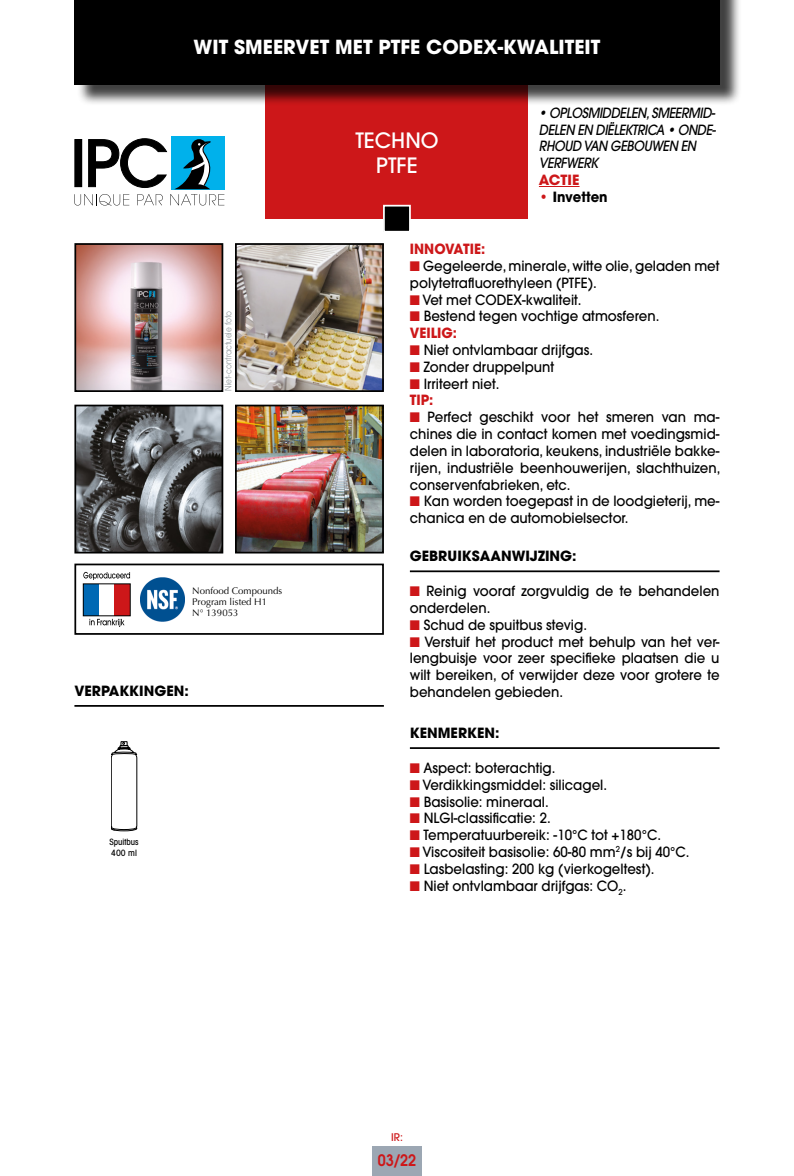
<style>
.page{position:relative;width:794px;height:1176px;background:#fff}
.page>*{position:absolute;margin:0;border:0;box-sizing:border-box;transform-origin:0 0}
.t1{font:500 21px "Avant Garde";color:#fff}
.t2{font:700 19.25px "Avant Garde";color:#fff}
.t3{font:600 15.75px "Avant Garde";color:#cd1719;scale:.9 1}
.t4{font:500 14px/16.8px "Avant Garde";color:#000;scale:.95 1}
.t5{font:italic 500 14px/16.8px "Avant Garde";letter-spacing:-.03em;color:#000;scale:.9 1}
.t6{font:700 14px "Avant Garde";color:#000}
.t7{font:700 14px "Avant Garde";color:#cd1719;scale:.95 1}
.t8{font:700 14px "Avant Garde";color:#000;scale:.95 1}
.t9{font:700 14px "Avant Garde";color:#cd1719}
.t10{font:500 10.5px "Avant Garde";color:#cd1719}
.t11{font:9.62px "Optima";color:#000}
.t12{font:8.75px "Avant Garde";color:#91989c;scale:.85 1}
.t13{font:500 condensed 8.75px "Avant Garde";color:#000}
.s1{color:#cd1719}
</style>
<div class="page">
<div style="left:74px;top:563px;width:310px;height:72px;border:2px solid #000"></div>
<div style="left:266px;top:79px;width:262px;height:140px;background:#cd1719"></div>
<div style="left:77px;top:0;width:664px;height:106px;background:#000;opacity:.75"></div>
<div style="left:74px;top:0;width:645px;height:84px;background:#000"></div>
<div style="left:372px;top:1146px;width:50px;height:30px;background:#9ca7b3"></div>
<div style="left:171px;top:136px;width:53px;height:53px;background:#00b1eb"></div>
<svg style="left:74px;top:138px;width:150px;height:67px"></svg>
<div style="left:384px;top:206px;width:26px;height:26px;background:#000"></div>
<div style="left:383px;top:205px;width:28px;height:28px;border:2px solid #fff"></div>
<hr style="left:539px;top:186px;width:40px;height:1px;background:#cd1719">
<hr style="left:74px;top:705px;width:310px;height:2px;background:#000">
<hr style="left:410px;top:570px;width:309px;height:2px;background:#000">
<hr style="left:410px;top:747px;width:309px;height:2px;background:#000">
<div style="left:83px;top:584px;width:16px;height:32px;background:#0069b4"></div>
<div style="left:115px;top:584px;width:15px;height:32px;background:#cd1719"></div>
<div style="left:83px;top:583px;width:48px;height:33px;border:1px solid #000"></div>
<svg style="left:83px;top:572px;width:47px;height:8px"></svg>
<svg style="left:89px;top:619px;width:36px;height:7px"></svg>
<img style="left:77px;top:246px;width:143px;height:143px">
<div style="left:74px;top:243px;width:149px;height:149px;border:2px solid #000"></div>
<img style="left:77px;top:408px;width:143px;height:142px">
<div style="left:74px;top:405px;width:149px;height:148px;border:2px solid #000"></div>
<img style="left:238px;top:246px;width:143px;height:143px">
<div style="left:235px;top:243px;width:149px;height:149px;border:2px solid #000"></div>
<img style="left:238px;top:408px;width:143px;height:142px">
<div style="left:235px;top:405px;width:149px;height:148px;border:2px solid #000"></div>
<svg style="left:111px;top:741px;width:26px;height:90px"></svg>
<img style="left:141px;top:577px;width:44px;height:45px">
<p class="t2" style="left:194px;top:35px;width:408px">WIT SMEERVET MET PTFE CODEX-KWALITEIT</p>
<p class="t12" style="left:223px;top:391px;width:96px;rotate:-90deg">Niet-contractuele foto</p>
<p class="t11" style="left:192px;top:585px;width:91px">Nonfood Compounds</p>
<p class="t11" style="left:192px;top:596px;width:76px">Program listed H1</p>
<p class="t11" style="left:192px;top:607px;width:48px">N° 139053</p>
<p class="t6" style="left:74px;top:682px;width:116px">VERPAKKINGEN:</p>
<p class="t13" style="left:109px;top:836px;width:31px">Spuitbus</p>
<p class="t13" style="left:111px;top:847px;width:27px">400 ml</p>
<p class="t1" style="left:355px;top:128px;width:85px">TECHNO</p>
<p class="t1" style="left:376px;top:153px;width:43px">PTFE</p>
<p class="t5" style="left:539px;top:104px;width:198px">• OPLOSMIDDELEN, SMEERMID-<br>DELEN EN DIËLEKTRICA • ONDE-<br>RHOUD VAN GEBOUWEN EN<br>VERFWERK</p>
<p class="t9" style="left:539px;top:171px;width:42px">ACTIE</p>
<p class="t8" style="left:539px;top:188px;width:74px"><span class="s1">•</span> Invetten</p>
<p class="t7" style="left:410px;top:240px;width:81px">INNOVATIE:</p>
<p class="t4" style="left:410px;top:257px;width:327px"><span class="s1">■</span> Gegeleerde, minerale, witte olie, geladen met polytetrafluorethyleen (PTFE).</p>
<p class="t4" style="left:410px;top:291px;width:182px"><span class="s1">■</span> Vet met CODEX-kwaliteit.</p>
<p class="t4" style="left:410px;top:308px;width:264px"><span class="s1">■</span> Bestend tegen vochtige atmosferen.</p>
<p class="t7" style="left:410px;top:324px;width:51px">VEILIG:</p>
<p class="t4" style="left:410px;top:341px;width:194px"><span class="s1">■</span> Niet ontvlambaar drijfgas.</p>
<p class="t4" style="left:410px;top:358px;width:153px"><span class="s1">■</span> Zonder druppelpunt</p>
<p class="t4" style="left:410px;top:375px;width:96px"><span class="s1">■</span> Irriteert niet.</p>
<p class="t7" style="left:410px;top:391px;width:26px">TIP:</p>
<p class="t4" style="left:410px;top:409px;width:328px;text-align:justify"><span class="s1">■</span> Perfect geschikt voor het smeren van ma&shy;chines die in contact komen met voedingsmid&shy;delen in laboratoria, keukens, industriële bakke&shy;rijen, industriële beenhouwerijen, slachthuizen, conservenfabrieken, etc.</p>
<p class="t4" style="left:410px;top:493px;width:327px"><span class="s1">■</span> Kan worden toegepast in de loodgieterij, me&shy;chanica en de automobielsector.</p>
<p class="t6" style="left:410px;top:547px;width:168px">GEBRUIKSAANWIJZING:</p>
<p class="t4" style="left:410px;top:583px;width:327px"><span class="s1">■</span> Reinig vooraf zorgvuldig de te behandelen onderdelen.</p>
<p class="t4" style="left:410px;top:616px;width:188px"><span class="s1">■</span> Schud de spuitbus stevig.</p>
<p class="t4" style="left:410px;top:633px;width:327px;text-align:justify"><span class="s1">■</span> Verstuif het product met behulp van het ver&shy;lengbuisje voor zeer specifieke plaatsen die u wilt bereiken, of verwijder deze voor grotere te behandelen gebieden.</p>
<p class="t6" style="left:410px;top:724px;width:91px">KENMERKEN:</p>
<p class="t4" style="left:410px;top:759px;width:155px"><span class="s1">■</span> Aspect: boterachtig.</p>
<p class="t4" style="left:410px;top:776px;width:209px"><span class="s1">■</span> Verdikkingsmiddel: silicagel.</p>
<p class="t4" style="left:410px;top:793px;width:148px"><span class="s1">■</span> Basisolie: mineraal.</p>
<p class="t4" style="left:410px;top:810px;width:150px"><span class="s1">■</span> NLGI-classificatie: 2.</p>
<p class="t4" style="left:410px;top:827px;width:266px"><span class="s1">■</span> Temperatuurbereik: -10°C tot +180°C.</p>
<p class="t4" style="left:410px;top:843px;width:296px"><span class="s1">■</span> Viscositeit basisolie: 60-80 mm<sup>2</sup>/s bij 40°C.</p>
<p class="t4" style="left:410px;top:860px;width:259px"><span class="s1">■</span> Lasbelasting: 200 kg (vierkogeltest).</p>
<p class="t4" style="left:410px;top:877px;width:229px"><span class="s1">■</span> Niet ontvlambaar drijfgas: CO<sub>2</sub>.</p>
<p class="t10" style="left:391px;top:1131px;width:13px">IR:</p>
<p class="t3" style="left:378px;top:1150px;width:44px">03/22</p>
</div>
